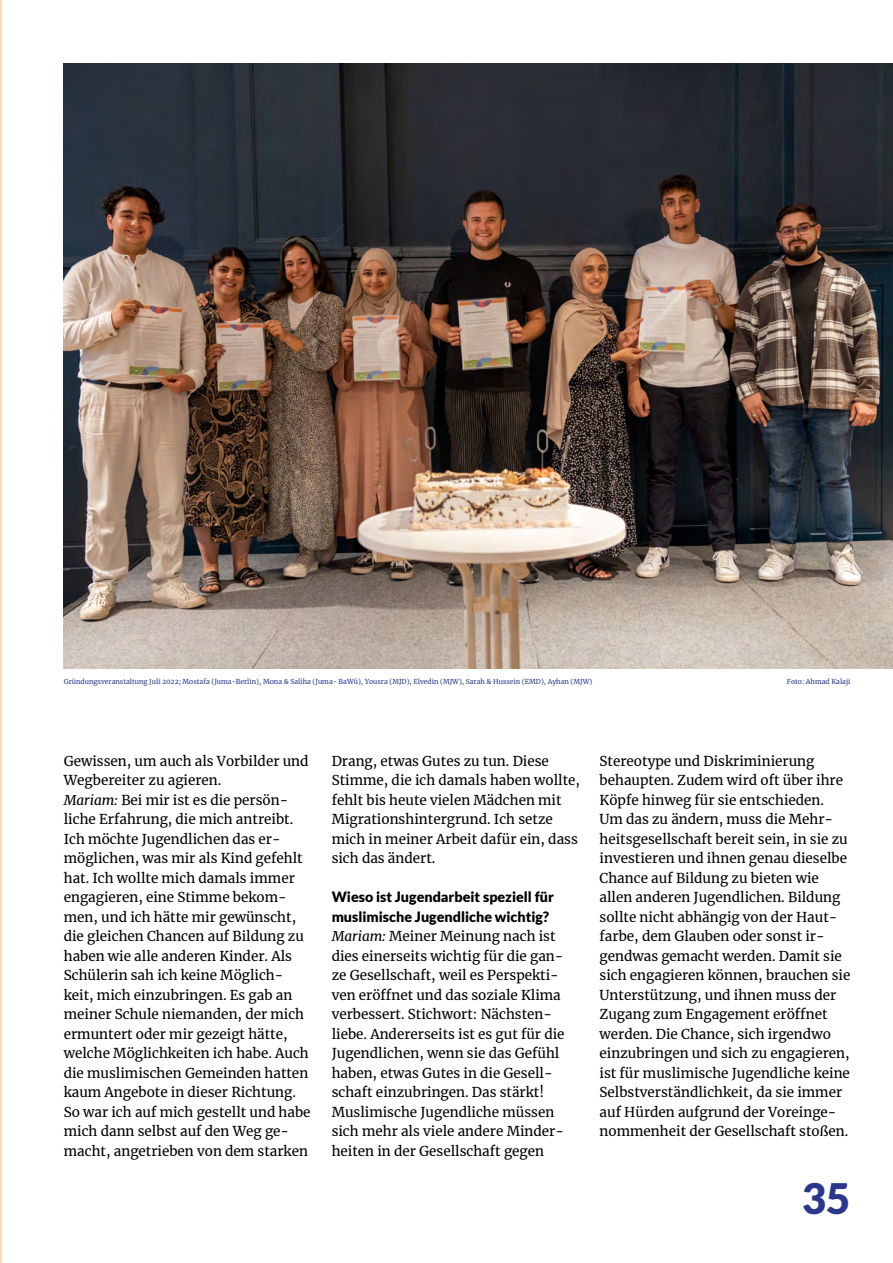
<style>
.page{position:relative;width:893px;height:1263px;background:#fff}
.page>*{position:absolute;margin:0;border:0;box-sizing:border-box;transform-origin:0 0}
.t1{font:900 42px "Lato";color:#2b378d}
.Frage{font:900 14.25px/19.5px "Lato";color:#000}
.Fließtext{font:13.5px/19.5px "Merriweather";color:#000}
.BU{font:6.75px "Merriweather";color:#2b378d}
.s1{font-style:italic}
</style>
<div class="page">
<hr style="left:0;top:0;width:1px;height:1263px;background:#fcd7b8">
<img style="left:64px;top:64px;width:829px;height:604px">
<p class="BU" style="left:64px;top:676px;width:530px">Gründungsveranstaltung Juli 2022; Mostafa (Juma-Berlin), Mona &amp; Saliha (Juma- BaWü), Yousra (MJD), Elvedin (MJW), Sarah &amp; Hussein (EMD), Ayhan (MJW)</p>
<p class="BU" style="left:787px;top:676px;width:65px">Foto: Ahmad Kalaji</p>
<p class="Fließtext" style="left:64px;top:751px;width:246px">Gewissen, um auch als Vorbilder und<br>Wegbereiter zu agieren.</p>
<p class="Fließtext" style="left:64px;top:790px;width:248px"><span class="s1">Mariam:</span> Bei mir ist es die persön&shy;liche Erfahrung, die mich antreibt.<br>Ich möchte Jugendlichen das er&shy;möglichen, was mir als Kind gefehlt hat. Ich wollte mich damals immer engagieren, eine Stimme bekom&shy;men, und ich hätte mir gewünscht, die gleichen Chancen auf Bildung zu haben wie alle anderen Kinder. Als Schülerin sah ich keine Möglich&shy;keit, mich einzubringen. Es gab an meiner Schule niemanden, der mich ermuntert oder mir gezeigt hätte, welche Möglichkeiten ich habe. Auch die muslimischen Gemeinden hatten kaum Angebote in dieser Richtung.<br>So war ich auf mich gestellt und habe mich dann selbst auf den Weg ge&shy;macht, angetrieben von dem starken</p>
<p class="Fließtext" style="left:332px;top:751px;width:250px">Drang, etwas Gutes zu tun. Diese<br>Stimme, die ich damals haben wollte, fehlt bis heute vielen Mädchen mit<br>Migrationshintergrund. Ich setze mich in meiner Arbeit dafür ein, dass sich das ändert.</p>
<p class="Frage" style="left:332px;top:887px;width:224px">Wieso ist Jugendarbeit speziell für muslimische Jugendliche wichtig?</p>
<p class="Fließtext" style="left:332px;top:926px;width:234px"><span class="s1">Mariam:</span> Meiner Meinung nach ist dies einerseits wichtig für die gan&shy;ze Gesellschaft, weil es Perspekti&shy;ven eröffnet und das soziale Klima verbessert. Stichwort: Nächsten&shy;liebe. Andererseits ist es gut für die Jugendlichen, wenn sie das Gefühl haben, etwas Gutes in die Gesell&shy;schaft einzubringen. Das stärkt!<br>Muslimische Jugendliche müssen sich mehr als viele andere Minder&shy;heiten in der Gesellschaft gegen</p>
<p class="Fließtext" style="left:600px;top:751px;width:252px">Stereotype und Diskriminierung behaupten. Zudem wird oft über ihre Köpfe hinweg für sie entschieden.<br>Um das zu ändern, muss die Mehr&shy;heitsgesellschaft bereit sein, in sie zu investieren und ihnen genau dieselbe Chance auf Bildung zu bieten wie allen anderen Jugendlichen. Bildung sollte nicht abhängig von der Haut&shy;farbe, dem Glauben oder sonst ir&shy;gendwas gemacht werden. Damit sie sich engagieren können, brauchen sie Unterstützung, und ihnen muss der Zugang zum Engagement eröffnet werden. Die Chance, sich irgendwo einzubringen und sich zu engagieren, ist für muslimische Jugendliche keine Selbstverständlichkeit, da sie immer auf Hürden aufgrund der Voreinge&shy;nommenheit der Gesellschaft stoßen.</p>
<h1 class="t1" style="left:802px;top:1174px;width:50px">35</h1>
</div>
